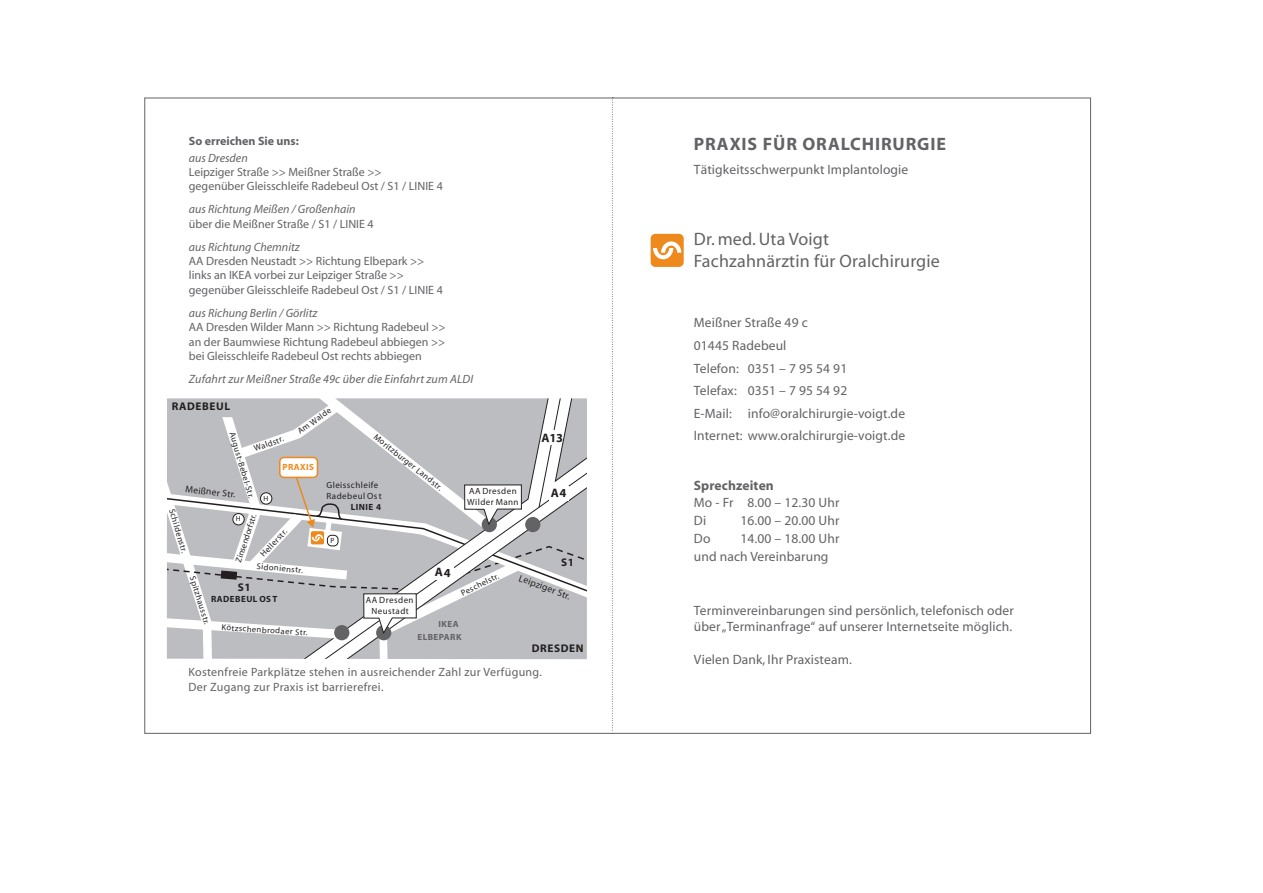
<style>
.page{position:relative;width:1263px;height:893px;background:#fff}
.page>*{position:absolute;margin:0;border:0;box-sizing:border-box;transform-origin:0 0}
.t1{font:18px/21.6px "Myriad";letter-spacing:.01em;color:#636366}
.t2{font:700 18px "Myriad";letter-spacing:.05em;color:#636366}
.t3{font:13.5px/22.5px "Myriad";letter-spacing:.01em;color:#636366}
.t4{font:12px/14.4px "Myriad";color:#636366}
.t5{font:italic 12px "Myriad";color:#636366}
.t6{font:12px/14.4px "Myriad";letter-spacing:.025em;color:#636366}
.t7{font:700 12px "Myriad";color:#636366}
.t8{font:700 11.25px "Myriad";color:#231f20}
.t9{font:700 11.1px "Myriad";letter-spacing:.05em;color:#231f20}
.t10{font:9.6px "Myriad";color:#231f20}
.t11{font:9px/10.8px "Myriad";letter-spacing:.05em;color:#231f20}
.t12{font:700 9px "Myriad";letter-spacing:.05em;color:#231f20}
.t13{font:700 9px "Myriad";letter-spacing:.05em;color:#ed891d}
.t14{font:700 8.85px/12.8px "Myriad";letter-spacing:.05em;color:#636366}
.t15{font:8.55px "Myriad";color:#231f20}
.t16{font:7.5px "Myriad";color:#231f20}
.s1{font-weight:700}
.s2{color:#fff}
</style>
<div class="page">
<div style="left:651px;top:234px;width:33px;height:33px;background:#ed891d;border-radius:5px"></div>
<svg style="left:653px;top:241px;width:28px;height:18px"></svg>
<svg style="left:612px;top:97px;width:1px;height:637px"></svg>
<svg style="left:166px;top:398px;width:421px;height:262px"></svg>
<p class="t7" style="left:189px;top:135px;width:111px">So erreichen Sie uns:</p>
<p class="t5" style="left:189px;top:152px;width:60px">aus Dresden</p>
<p class="t4" style="left:189px;top:165px;width:255px">Leipziger Straße &gt;&gt; Meißner Straße &gt;&gt;<br>gegenüber Gleisschleife Radebeul Ost / S1 / LINIE 4</p>
<p class="t5" style="left:189px;top:203px;width:168px">aus Richtung Meißen / Großenhain</p>
<p class="t4" style="left:189px;top:217px;width:186px">über die Meißner Straße / S1 / LINIE 4</p>
<p class="t5" style="left:189px;top:241px;width:112px">aus Richtung Chemnitz</p>
<p class="t4" style="left:189px;top:254px;width:255px">AA Dresden Neustadt &gt;&gt; Richtung Elbepark &gt;&gt; links an IKEA vorbei zur Leipziger Straße &gt;&gt; gegenüber Gleisschleife Radebeul Ost / S1 / LINIE 4</p>
<p class="t5" style="left:189px;top:307px;width:130px">aus Richung Berlin / Görlitz</p>
<p class="t4" style="left:189px;top:320px;width:258px;text-align:justify">AA Dresden Wilder Mann &gt;&gt; Richtung Radebeul &gt;&gt; an der Baumwiese Richtung Radebeul abbiegen &gt;&gt; bei Gleisschleife Radebeul Ost rechts abbiegen</p>
<p class="t5" style="left:189px;top:373px;width:286px">Zufahrt zur Meißner Straße 49c über die Einfahrt zum ALDI</p>
<p class="t9" style="left:172px;top:400px;width:60px">RADEBEUL</p>
<p class="t15" style="left:296px;top:429px;width:41px;rotate:-35deg">Am Walde</p>
<p class="t15" style="left:236px;top:431px;width:70px;rotate:73deg">August-Bebel-Str.</p>
<p class="t15" style="left:253px;top:445px;width:33px;rotate:-20deg">Waldstr.</p>
<p class="t15" style="left:377px;top:432px;width:87px;rotate:38deg">Moritzburger Landstr.</p>
<p class="t15" style="left:259px;top:553px;width:36px;rotate:-47deg">Hellerstr.</p>
<p class="t13" style="left:282px;top:462px;width:33px">PRAXIS</p>
<p class="t11" style="left:327px;top:480px;width:57px">Gleisschleife<br>Radebeul Ost</p>
<p class="t10" style="left:186px;top:484px;width:52px;rotate:6deg">Meißner Str.</p>
<p class="t11" style="left:467px;top:486px;width:53px">AA Dresden<br>Wilder Mann</p>
<p class="t16" style="left:264px;top:494px;width:6px">H</p>
<p class="t12" style="left:351px;top:502px;width:32px">LINIE 4</p>
<p class="t15" style="left:176px;top:508px;width:47px;rotate:73deg">Schildenstr.</p>
<p class="t15" style="left:234px;top:561px;width:52px;rotate:-72deg">Zinsendorfstr.</p>
<p class="t16" style="left:236px;top:515px;width:6px">H</p>
<p class="t16" style="left:331px;top:537px;width:5px">P</p>
<p class="t9" style="left:561px;top:556px;width:14px">S1</p>
<p class="t15" style="left:257px;top:562px;width:48px;rotate:5deg">Sidonienstr.</p>
<p class="t15" style="left:460px;top:590px;width:43px;rotate:-27deg">Peschelstr.</p>
<p class="t10" style="left:521px;top:573px;width:56px;rotate:20deg">Leipziger Str.</p>
<p class="t15" style="left:197px;top:575px;width:51px;rotate:73deg">Spitzhausstr.</p>
<p class="t8" style="left:238px;top:582px;width:14px">S1</p>
<p class="t12" style="left:211px;top:594px;width:68px">RADEBEUL OST</p>
<p class="t11" style="left:366px;top:595px;width:49px;text-align:center">AA Dresden<br>Neustadt</p>
<p class="t14" style="left:417px;top:618px;width:46px;text-indent:21px">IKEA<br>ELBEPARK</p>
<p class="t15" style="left:222px;top:623px;width:88px;rotate:4deg">Kötzschenbrodaer Str.</p>
<p class="t9" style="left:532px;top:643px;width:53px">DRESDEN</p>
<p class="t6" style="left:188px;top:666px;width:355px">Kostenfreie Parkplätze stehen in ausreichender Zahl zur Verfügung.<br>Der Zugang zur Praxis ist barrierefrei.</p>
<h1 class="t2" style="left:694px;top:134px;width:254px">PRAXIS FÜR ORALCHIRURGIE</h1>
<p class="t3" style="left:694px;top:159px;width:216px">Tätigkeitsschwerpunkt Implantologie</p>
<h1 class="t1" style="left:694px;top:229px;width:248px">Dr. med. Uta Voigt<br>Fachzahnärztin für Oralchirurgie</h1>
<p class="t3" style="left:694px;top:312px;width:213px">Meißner Straße 49 c<br>01445 Radebeul<br>Telefon: 0351 – 7 95 54 91<br>Telefax: 0351 – 7 95 54 92<br>E-Mail: info@oralchirurgie-voigt.de<br>Internet: www.oralchirurgie-voigt.de</p>
<p class="t3" style="left:694px;top:477px;width:147px;line-height:17.7px"><span class="s1">Sprechzeiten<br></span>Mo - Fr <span class="s2">0</span>8.00 – 12.30 Uhr<br>Di</p>
<p class="t3" style="left:740px;top:510px;width:101px">16.00 – 20.00 Uhr</p>
<p class="t3" style="left:694px;top:530px;width:147px;line-height:17.7px;text-indent:46px">14.00 – 18.00 Uhr und nach Vereinbarung</p>
<p class="t3" style="left:694px;top:528px;width:18px">Do</p>
<p class="t3" style="left:694px;top:603px;width:321px;line-height:16.2px">Terminvereinbarungen sind persönlich, telefonisch oder über „Terminanfrage“ auf unserer Internetseite möglich.</p>
<p class="t3" style="left:694px;top:648px;width:159px">Vielen Dank, Ihr Praxisteam.</p>
</div>
